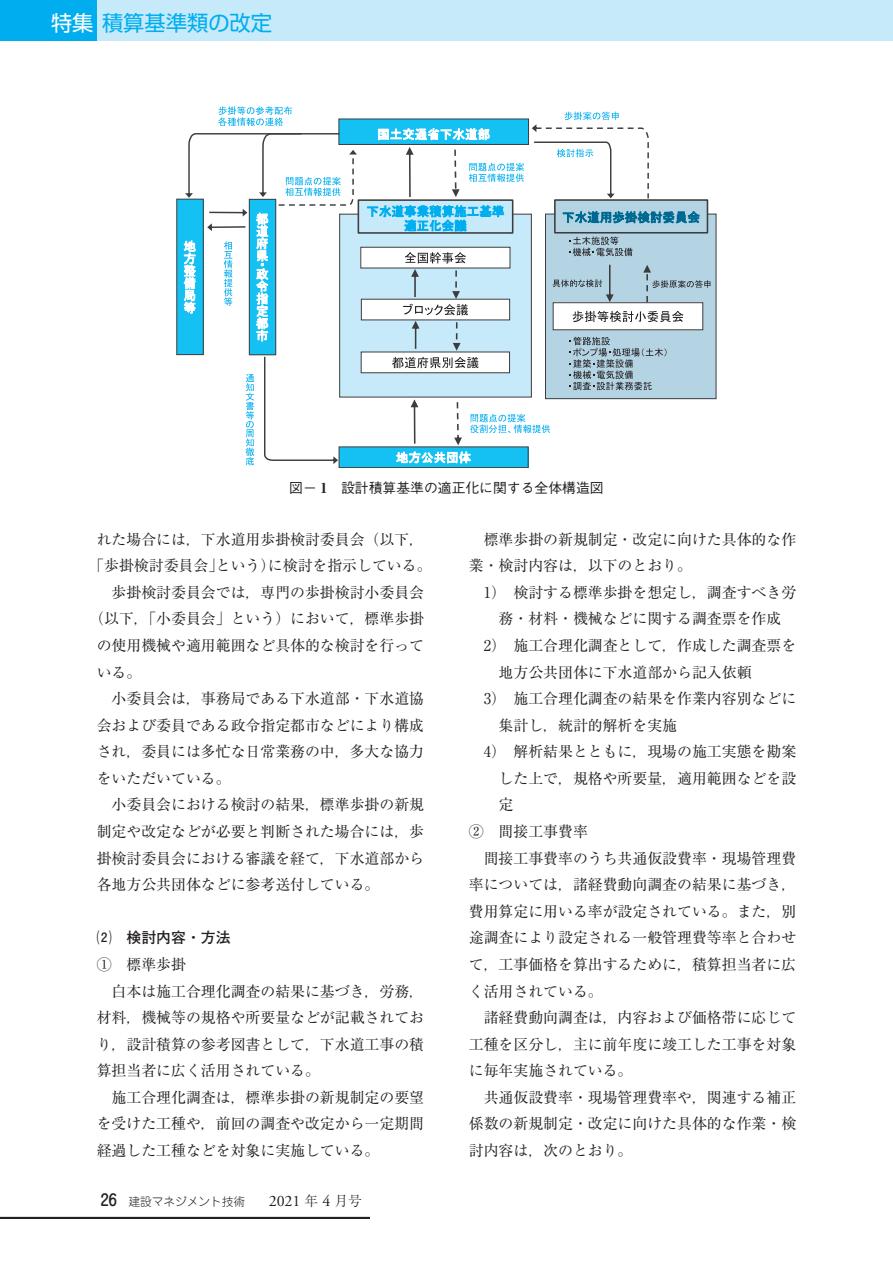
<style>
.page{position:relative;width:893px;height:1263px;background:#fff}
.page>*{position:absolute;margin:0;border:0;box-sizing:border-box;transform-origin:0 0}
.特集_柱{font:21.3px "Shin Go Pr 6 N";color:#00aeef}
.ノンブル{font:500 15.9px "Jun 34 Pro";color:#231f20}
.本文_14Q{font:14.85px/26.5px "Ryumin Pr 6 N";color:#231f20;text-align:justify}
.小見出し__など{font:14.85px "Ryumin Pr 6 N";color:#231f20}
.中見出し__1___太ゴ_前アキ{font:700 14.85px "Futo Go B101 Pr 6 N";color:#231f20}
.キャプション{font:500 13.8px "Gothic BBB Pr 6 N";color:#231f20}
.t1{font:300 11.7px "Jun 101 Pro";color:#231f20}
.s1{color:#fff}
.s2{font-family:"Ryumin Pr 6 N";font-weight:800}
.s3{font-family:"Adobe Garamond Pro";font-weight:400;font-size:15.9px}
.s4{font-family:"Ryumin Pr 6 N";font-size:13.8px}
</style>
<div class="page">
<div style="left:0;top:0;width:98px;height:40px;background:#00aeef"></div>
<div style="left:98px;top:0;width:795px;height:40px;background:#c6eafa"></div>
<div style="left:340px;top:214px;width:191px;height:183px;background:#c6eafa"></div>
<div style="left:339px;top:214px;width:193px;height:183px;border:1px solid #3d3d3e"></div>
<div style="left:545px;top:214px;width:171px;height:185px;background:#b4d4e4"></div>
<div style="left:545px;top:214px;width:171px;height:185px;border:1px solid #3d3d3e"></div>
<div style="left:249px;top:199px;width:27px;height:156px;background:#15c0f2"></div>
<div style="left:249px;top:199px;width:27px;height:156px;border:1px solid #3d3d3e"></div>
<div style="left:339px;top:119px;width:189px;height:25px;background:#15c0f2"></div>
<div style="left:339px;top:119px;width:190px;height:26px;border:1px solid #3d3d3e"></div>
<svg style="left:378px;top:128px;width:112px;height:12px"></svg>
<div style="left:177px;top:199px;width:26px;height:156px;background:#15c0f2"></div>
<div style="left:361px;top:247px;width:149px;height:21px;background:#fff"></div>
<div style="left:361px;top:247px;width:149px;height:21px;border:1px solid #3d3d3e"></div>
<svg style="left:405px;top:252px;width:61px;height:11px"></svg>
<div style="left:339px;top:447px;width:189px;height:21px;background:#15c0f2"></div>
<div style="left:339px;top:447px;width:189px;height:21px;border:1px solid #3d3d3e"></div>
<svg style="left:396px;top:451px;width:75px;height:13px"></svg>
<svg style="left:264px;top:357px;width:74px;height:107px"></svg>
<div style="left:553px;top:303px;width:150px;height:27px;background:#fff"></div>
<div style="left:553px;top:303px;width:150px;height:27px;border:1px solid #3d3d3e"></div>
<svg style="left:573px;top:311px;width:110px;height:11px"></svg>
<div style="left:555px;top:200px;width:152px;height:33px;background:#b4d4e4"></div>
<div style="left:554px;top:199px;width:154px;height:35px;border:2px solid #3d3d3e"></div>
<svg style="left:563px;top:211px;width:137px;height:12px"></svg>
<svg style="left:470px;top:414px;width:80px;height:19px"></svg>
<svg style="left:406px;top:147px;width:8px;height:50px"></svg>
<svg style="left:452px;top:150px;width:8px;height:47px"></svg>
<svg style="left:643px;top:265px;width:67px;height:37px"></svg>
<svg style="left:570px;top:337px;width:96px;height:53px"></svg>
<div style="left:358px;top:200px;width:155px;height:33px;background:#c6eafa"></div>
<div style="left:358px;top:199px;width:155px;height:35px;border:2px solid #3d3d3e"></div>
<svg style="left:367px;top:205px;width:137px;height:29px"></svg>
<div style="left:361px;top:299px;width:149px;height:21px;background:#fff"></div>
<div style="left:361px;top:299px;width:149px;height:21px;border:1px solid #3d3d3e"></div>
<svg style="left:403px;top:269px;width:65px;height:46px"></svg>
<div style="left:361px;top:352px;width:148px;height:21px;background:#fff"></div>
<div style="left:361px;top:352px;width:149px;height:21px;border:1px solid #3d3d3e"></div>
<svg style="left:392px;top:357px;width:86px;height:11px"></svg>
<svg style="left:469px;top:163px;width:55px;height:19px"></svg>
<svg style="left:532px;top:112px;width:117px;height:86px"></svg>
<svg style="left:218px;top:106px;width:74px;height:20px"></svg>
<svg style="left:246px;top:374px;width:8px;height:91px"></svg>
<svg style="left:184px;top:133px;width:173px;height:208px"></svg>
<svg style="left:453px;top:322px;width:8px;height:29px"></svg>
<svg style="left:412px;top:321px;width:7px;height:28px"></svg>
<svg style="left:411px;top:399px;width:7px;height:45px"></svg>
<svg style="left:454px;top:402px;width:8px;height:43px"></svg>
<svg style="left:553px;top:265px;width:61px;height:37px"></svg>
<svg style="left:569px;top:236px;width:63px;height:20px"></svg>
<hr style="left:0;top:1217px;width:370px;height:2px;background:#231f20">
<p class="特集_柱" style="left:51px;top:6px;width:223px"><span class="s1">特集</span>積算基準類の改定</p>
<p class="キャプション" style="left:289px;top:476px;width:316px">図－ <span class="s2">1</span>　設計積算基準の適正化に関する全体構造図</p>
<p class="本文_14Q" style="left:89px;top:525px;width:344px;text-align:center">れた場合には，下水道用歩掛検討委員会（以下，「歩掛検討委員会」という）に検討を指示している。</p>
<p class="本文_14Q" style="left:112px;top:578px;width:314px">歩掛検討委員会では，専門の歩掛検討小委員会</p>
<p class="本文_14Q" style="left:89px;top:605px;width:336px">（以下，「小委員会」という）において，標準歩掛</p>
<p class="本文_14Q" style="left:97px;top:631px;width:329px">の使用機械や適用範囲など具体的な検討を行って</p>
<p class="本文_14Q" style="left:97px;top:658px;width:46px">いる。</p>
<p class="本文_14Q" style="left:97px;top:684px;width:329px;text-indent:15px">小委員会は，事務局である下水道部・下水道協会および委員である政令指定都市などにより構成され，委員には多忙な日常業務の中，多大な協力をいただいている。</p>
<p class="本文_14Q" style="left:97px;top:791px;width:329px;text-indent:15px">小委員会における検討の結果，標準歩掛の新規制定や改定などが必要と判断された場合には，歩掛検討委員会における審議を経て，下水道部から各地方公共団体などに参考送付している。</p>
<p class="中見出し__1___太ゴ_前アキ" style="left:97px;top:926px;width:135px">⑵　検討内容・方法</p>
<p class="小見出し__など" style="left:97px;top:953px;width:91px">①　標準歩掛</p>
<p class="本文_14Q" style="left:97px;top:977px;width:329px;text-indent:15px">白本は施工合理化調査の結果に基づき，労務，材料，機械等の規格や所要量などが記載されており，設計積算の参考図書として，下水道工事の積算担当者に広く活用されている。</p>
<p class="本文_14Q" style="left:97px;top:1083px;width:329px;text-indent:15px">施工合理化調査は，標準歩掛の新規制定の要望を受けた工種や，前回の調査や改定から一定期間経過した工種などを対象に実施している。</p>
<p class="ノンブル" style="left:101px;top:1188px;width:17px">26</p>
<p class="t1" style="left:128px;top:1192px;width:235px">建設マネジメント技術　　<span class="s3">2021</span> <span class="s4">年</span> <span class="s3">4</span> <span class="s4">月号</span></p>
<p class="本文_14Q" style="left:469px;top:525px;width:329px;text-indent:15px">標準歩掛の新規制定・改定に向けた具体的な作業・検討内容は，以下のとおり。</p>
<p class="本文_14Q" style="left:484px;top:578px;width:314px;text-align:center">1）　検討する標準歩掛を想定し，調査すべき労務・材料・機械などに関する調査票を作成</p>
<p class="本文_14Q" style="left:499px;top:631px;width:299px;text-indent:-15px">2）　施工合理化調査として，作成した調査票を地方公共団体に下水道部から記入依頼</p>
<p class="本文_14Q" style="left:499px;top:684px;width:299px;text-indent:-15px">3）　施工合理化調査の結果を作業内容別などに集計し，統計的解析を実施</p>
<p class="本文_14Q" style="left:499px;top:738px;width:299px;text-indent:-15px">4）　解析結果とともに，現場の施工実態を勘案した上で，規格や所要量，適用範囲などを設定</p>
<p class="小見出し__など" style="left:469px;top:820px;width:121px">②　間接工事費率</p>
<p class="本文_14Q" style="left:469px;top:844px;width:329px;text-indent:15px">間接工事費率のうち共通仮設費率・現場管理費率については，諸経費動向調査の結果に基づき，費用算定に用いる率が設定されている。また，別途調査により設定される一般管理費等率と合わせて，工事価格を算出するために，積算担当者に広く活用されている。</p>
<p class="本文_14Q" style="left:469px;top:1003px;width:329px;text-indent:15px">諸経費動向調査は，内容および価格帯に応じて工種を区分し，主に前年度に竣工した工事を対象に毎年実施されている。</p>
<p class="本文_14Q" style="left:469px;top:1083px;width:329px;text-indent:15px">共通仮設費率・現場管理費率や，関連する補正係数の新規制定・改定に向けた具体的な作業・検討内容は，次のとおり。</p>
</div>
